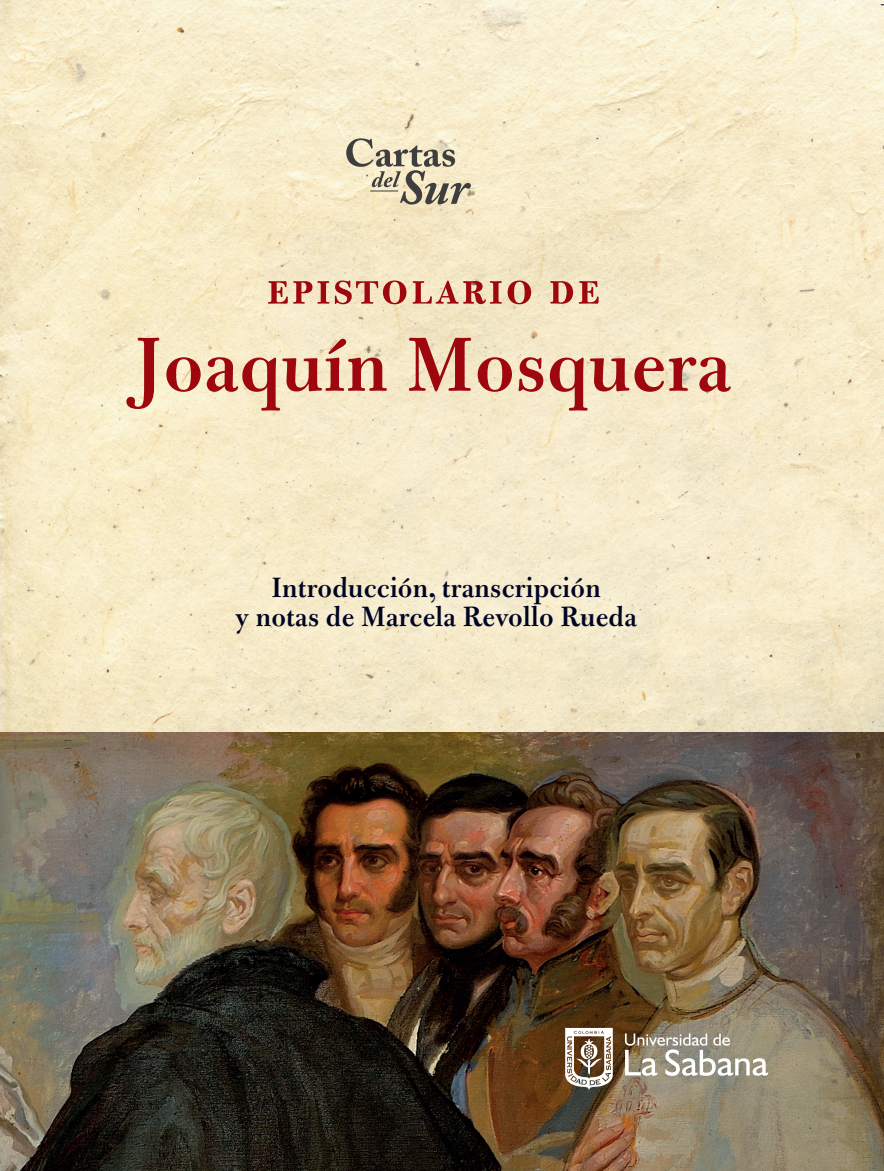
<style>
.page{position:relative;width:884px;height:1171px;background:#fff}
.page>*{position:absolute;margin:0;border:0;box-sizing:border-box;transform-origin:0 0}
.t1{font:600 82.05px "Bulmer MT Std";letter-spacing:.01em;color:#9d070d}
.t2{font:600 51px "Bulmer MT Std";letter-spacing:.05em;color:#9d070d}
.t3{font:600 30px/28.5px "Bulmer MT Std";letter-spacing:.01em;color:#000424;text-align:center}
</style>
<div class="page">
<img style="left:0;top:0;width:883px;height:732px">
<img style="left:0;top:732px;width:883px;height:438px">
<svg style="left:346px;top:138px;width:124px;height:66px;background:#cac1a7"></svg>
<svg style="left:565px;top:1027px;width:47px;height:63px"></svg>
<svg style="left:624px;top:1033px;width:143px;height:42px"></svg>
<h2 class="t2" style="left:267px;top:260px;width:334px">Epistolario de</h2>
<h1 class="t1" style="left:135px;top:321px;width:597px">Joaquín Mosquera</h1>
<p class="t3" style="left:235px;top:574px;width:403px">Introducción, transcripción<br>y notas de Marcela Revollo Rueda</p>
</div>
